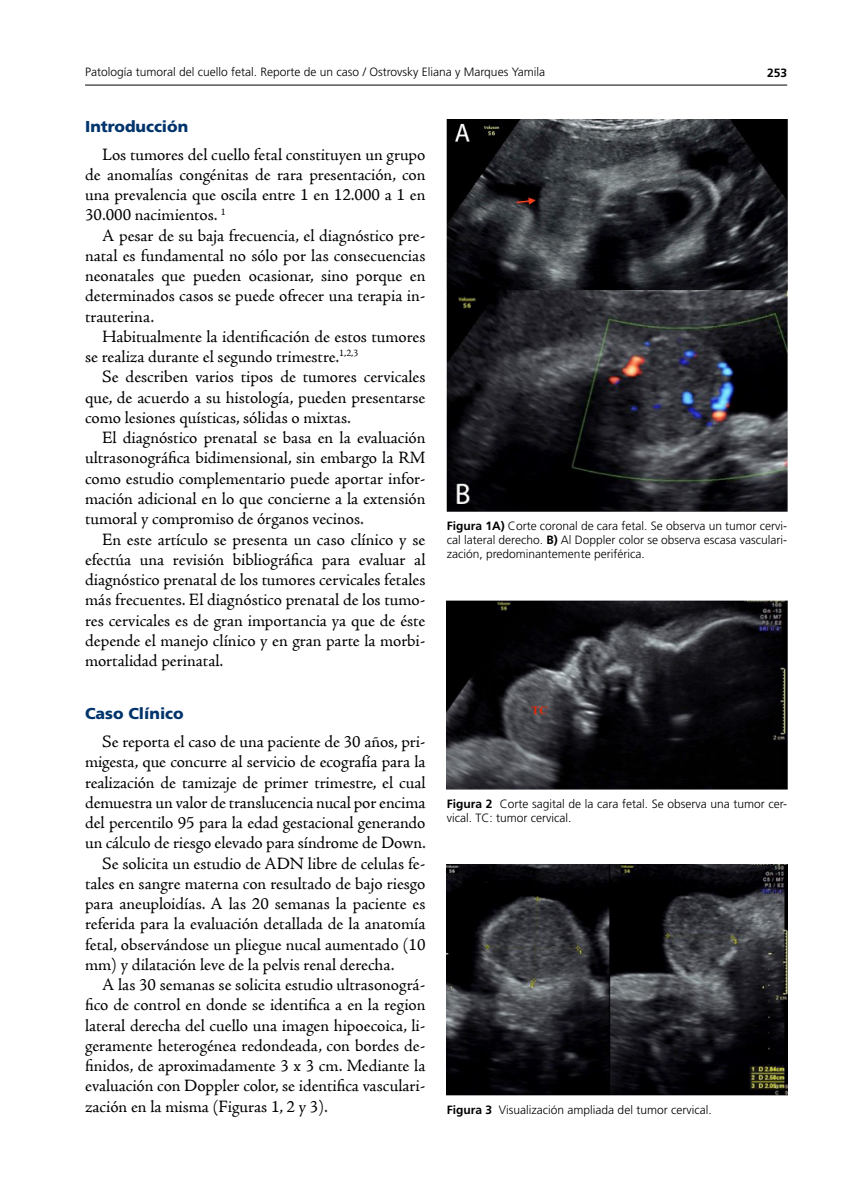
<style>
.page{position:relative;width:851px;height:1191px;background:#fff}
.page>*{position:absolute;margin:0;border:0;box-sizing:border-box;transform-origin:0 0}
.t1{font:17.25px/20.2px "Adobe Jenson Pro";letter-spacing:-.005em;color:#000;text-align:justify}
.t2{font:900 15.75px "Frutiger LT Std";color:#00346c}
.t3{font:300 12px/14.4px "Frutiger LT Std";color:#000;text-align:justify}
.t4{font:700 12px "Frutiger LT Std";color:#000}
.s1{font-weight:700}
</style>
<div class="page">
<hr style="left:85px;top:85px;width:702px;height:1px;background:#000">
<img style="left:446px;top:119px;width:341px;height:392px">
<img style="left:446px;top:600px;width:341px;height:189px">
<img style="left:446px;top:864px;width:341px;height:232px">
<p class="t3" style="left:85px;top:65px;width:461px">Patología tumoral del cuello fetal. Reporte de un caso / Ostrovsky Eliana y Marques Yamila</p>
<p class="t4" style="left:767px;top:65px;width:22px">253</p>
<p class="t2" style="left:85px;top:117px;width:105px">Introducción</p>
<p class="t1" style="left:85px;top:144px;width:342px;text-indent:17px">Los tumores del cuello fetal constituyen un grupo de anomalías congénitas de rara presentación, con una prevalencia que oscila entre 1 en 12.000 a 1 en 30.000 nacimientos. <sup>1</sup></p>
<p class="t1" style="left:85px;top:225px;width:342px;text-indent:17px">A pesar de su baja frecuencia, el diagnóstico pre&shy;natal es fundamental no sólo por las consecuencias neonatales que pueden ocasionar, sino porque en determinados casos se puede ofrecer una terapia in&shy;trauterina.</p>
<p class="t1" style="left:85px;top:327px;width:342px;text-indent:17px">Habitualmente la identificación de estos tumores se realiza durante el segundo trimestre.<sup>1,2,3</sup></p>
<p class="t1" style="left:85px;top:367px;width:342px;text-indent:17px">Se describen varios tipos de tumores cervicales que, de acuerdo a su histología, pueden presentarse como lesiones quísticas, sólidas o mixtas.</p>
<p class="t1" style="left:85px;top:428px;width:342px;text-indent:17px">El diagnóstico prenatal se basa en la evaluación ultrasonográfica bidimensional, sin embargo la RM como estudio complementario puede aportar infor&shy;mación adicional en lo que concierne a la extensión tumoral y compromiso de órganos vecinos.</p>
<p class="t1" style="left:85px;top:529px;width:342px;text-indent:17px">En este artículo se presenta un caso clínico y se efectúa una revisión bibliográfica para evaluar al diagnóstico prenatal de los tumores cervicales fetales más frecuentes. El diagnóstico prenatal de los tumo&shy;res cervicales es de gran importancia ya que de éste depende el manejo clínico y en gran parte la morbi&shy;mortalidad perinatal.</p>
<p class="t2" style="left:85px;top:704px;width:100px">Caso Clínico</p>
<p class="t1" style="left:102px;top:732px;width:325px">Se reporta el caso de una paciente de 30 años, pri-</p>
<p class="t1" style="left:85px;top:752px;width:342px">migesta, que concurre al servicio de ecografía para la</p>
<p class="t1" style="left:85px;top:772px;width:342px">realización de tamizaje de primer trimestre, el cual</p>
<p class="t1" style="left:85px;top:792px;width:342px">demuestra un valor de translucencia nucal por encima</p>
<p class="t1" style="left:85px;top:813px;width:342px">del percentilo 95 para la edad gestacional generando</p>
<p class="t1" style="left:85px;top:833px;width:342px">un cálculo de riesgo elevado para síndrome de Down.</p>
<p class="t1" style="left:102px;top:853px;width:325px">Se solicita un estudio de ADN libre de celulas fe-</p>
<p class="t1" style="left:85px;top:873px;width:342px">tales en sangre materna con resultado de bajo riesgo</p>
<p class="t1" style="left:85px;top:894px;width:342px">para aneuploidías. A las 20 semanas la paciente es</p>
<p class="t1" style="left:85px;top:914px;width:342px">referida para la evaluación detallada de la anatomía</p>
<p class="t1" style="left:85px;top:934px;width:342px">fetal, observándose un pliegue nucal aumentado (10</p>
<p class="t1" style="left:85px;top:954px;width:311px">mm) y dilatación leve de la pelvis renal derecha.</p>
<p class="t1" style="left:102px;top:975px;width:325px">A las 30 semanas se solicita estudio ultrasonográ-</p>
<p class="t1" style="left:85px;top:995px;width:342px">fico de control en donde se identifica a en la region</p>
<p class="t1" style="left:85px;top:1015px;width:342px">lateral derecha del cuello una imagen hipoecoica, li-</p>
<p class="t1" style="left:85px;top:1035px;width:342px">geramente heterogénea redondeada, con bordes de-</p>
<p class="t1" style="left:85px;top:1056px;width:342px">finidos, de aproximadamente 3 x 3 cm. Mediante la</p>
<p class="t1" style="left:85px;top:1076px;width:342px">evaluación con Doppler color, se identifica vasculari-</p>
<p class="t1" style="left:85px;top:1096px;width:244px">zación en la misma (Figuras 1, 2 y 3).</p>
<p class="t3" style="left:446px;top:518px;width:342px"><span class="s1">Figura 1A)</span> Corte coronal de cara fetal. Se observa un tumor cervi&shy;cal lateral derecho. <span class="s1">B)</span> Al Doppler color se observa escasa vasculari&shy;zación, predominantemente periférica.</p>
<p class="t3" style="left:446px;top:796px;width:342px"><span class="s1">Figura 2</span> Corte sagital de la cara fetal. Se observa una tumor cer&shy;vical. TC: tumor cervical.</p>
<p class="t3" style="left:446px;top:1103px;width:266px"><span class="s1">Figura 3</span> Visualización ampliada del tumor cervical.</p>
</div>
